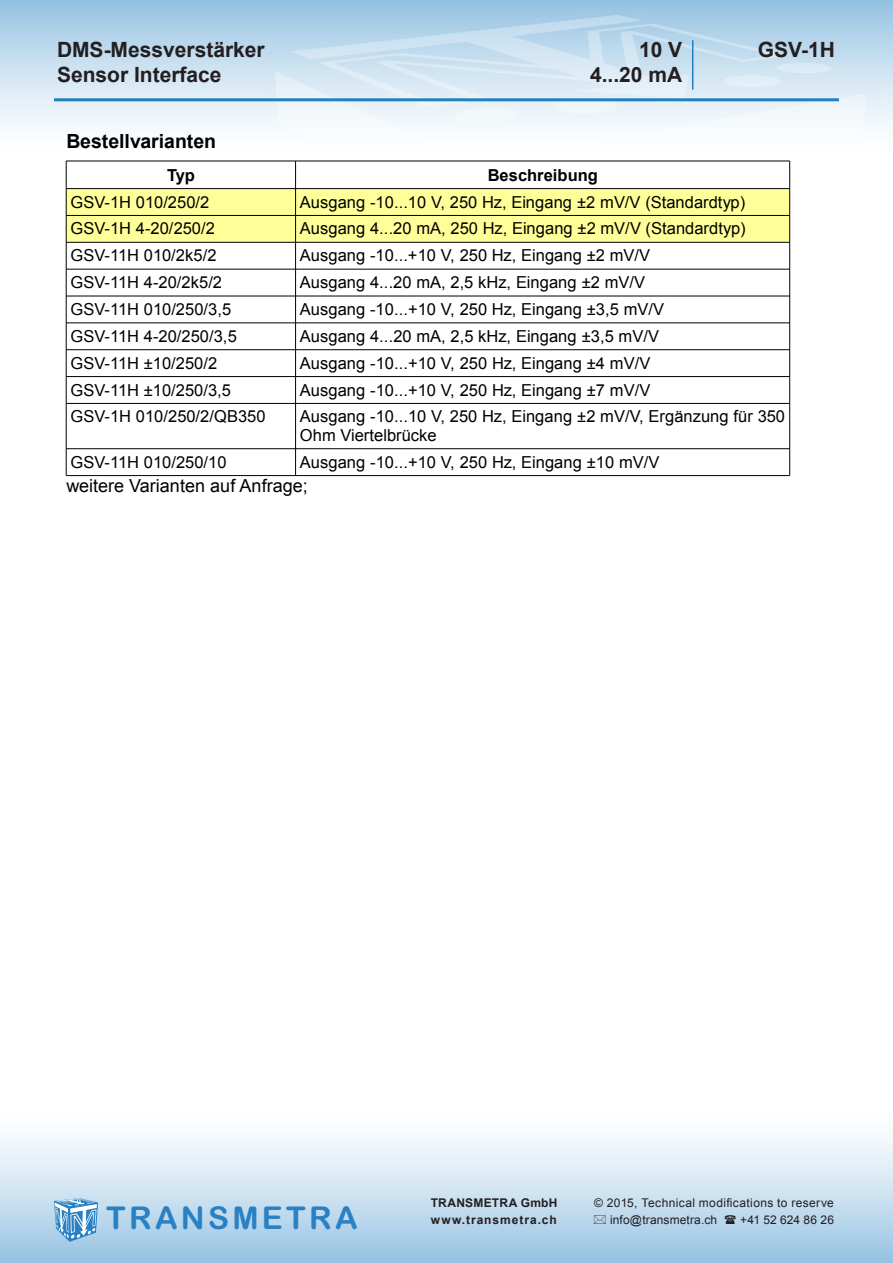
<style>
.page{position:relative;width:893px;height:1263px;background:#fff}
.page>*{position:absolute;margin:0;border:0;box-sizing:border-box;transform-origin:0 0}
.t1{font:31.5px "Arial Rounded MT Bold";letter-spacing:.105em;color:#2981c4}
.t2{font:700 21px "Arial";color:#231f20}
.t3{font:700 19.5px "Arial";color:#000}
.t4{font:18px "Arial";color:#000}
.t5{font:16.5px/18.6px "Arial";color:#000}
.t6{font:700 16.5px "Arial";color:#000}
.t7{font:12px "Arial";letter-spacing:.025em;color:#231f20}
.t8{font:700 12px "Arial";letter-spacing:.065em;color:#231f20}
.t9{font:700 12px "Arial";letter-spacing:.02em;color:#231f20}
.t10{font:12px "Arial";letter-spacing:.005em;color:#231f20}
</style>
<div class="page">
<div style="left:0;top:0;width:893px;height:170px;background:linear-gradient(to bottom,#9ec8e6,#fff)"></div>
<img style="left:267px;top:11px;width:615px;height:159px">
<div style="left:0;top:1093px;width:893px;height:170px;background:linear-gradient(to bottom,#fff,#9dc6e4)"></div>
<svg style="left:54px;top:1198px;width:44px;height:44px;background:#85b7dd"></svg>
<hr style="left:54px;top:98px;width:785px;height:3px;background:#2380be">
<hr style="left:692px;top:40px;width:1px;height:50px;background:#2380be">
<div style="left:66px;top:189px;width:230px;height:26px;background:#ff9"></div>
<div style="left:296px;top:189px;width:494px;height:26px;background:#ff9"></div>
<div style="left:66px;top:215px;width:230px;height:27px;background:#ff9"></div>
<div style="left:296px;top:215px;width:494px;height:27px;background:#ff9"></div>
<hr style="left:66px;top:161px;width:724px;height:1px;background:#000">
<hr style="left:66px;top:188px;width:724px;height:1px;background:#000">
<hr style="left:66px;top:215px;width:724px;height:1px;background:#000">
<hr style="left:66px;top:242px;width:724px;height:1px;background:#000">
<hr style="left:66px;top:269px;width:724px;height:1px;background:#000">
<hr style="left:66px;top:296px;width:724px;height:1px;background:#000">
<hr style="left:66px;top:323px;width:724px;height:1px;background:#000">
<hr style="left:66px;top:349px;width:724px;height:1px;background:#000">
<hr style="left:66px;top:376px;width:724px;height:1px;background:#000">
<hr style="left:66px;top:403px;width:724px;height:1px;background:#000">
<hr style="left:66px;top:448px;width:724px;height:1px;background:#000">
<hr style="left:66px;top:475px;width:724px;height:1px;background:#000">
<hr style="left:66px;top:161px;width:1px;height:315px;background:#000">
<hr style="left:295px;top:161px;width:1px;height:315px;background:#000">
<hr style="left:789px;top:161px;width:1px;height:315px;background:#000">
<svg style="left:594px;top:1215px;width:12px;height:9px"></svg>
<svg style="left:725px;top:1215px;width:11px;height:9px"></svg>
<p class="t2" style="left:57px;top:35px;width:209px">DMS-Messverstärker</p>
<p class="t2" style="left:57px;top:60px;width:166px">Sensor Interface</p>
<p class="t2" style="left:639px;top:35px;width:45px">10 V</p>
<p class="t2" style="left:590px;top:60px;width:94px">4...20 mA</p>
<p class="t2" style="left:758px;top:35px;width:79px">GSV-1H</p>
<p class="t3" style="left:66px;top:133px;width:151px">Bestellvarianten</p>
<p class="t6" style="left:167px;top:169px;width:29px">Typ</p>
<p class="t6" style="left:488px;top:169px;width:112px">Beschreibung</p>
<p class="t5" style="left:71px;top:194px;width:140px">GSV-1H 010/250/2</p>
<p class="t5" style="left:300px;top:194px;width:447px">Ausgang -10...10 V, 250 Hz, Eingang ±2 mV/V (Standardtyp)</p>
<p class="t5" style="left:71px;top:221px;width:146px">GSV-1H 4-20/250/2</p>
<p class="t5" style="left:300px;top:221px;width:447px">Ausgang 4...20 mA, 250 Hz, Eingang ±2 mV/V (Standardtyp)</p>
<p class="t5" style="left:71px;top:248px;width:148px">GSV-11H 010/2k5/2</p>
<p class="t5" style="left:300px;top:248px;width:352px">Ausgang -10...+10 V, 250 Hz, Eingang ±2 mV/V</p>
<p class="t5" style="left:71px;top:275px;width:153px">GSV-11H 4-20/2k5/2</p>
<p class="t5" style="left:300px;top:275px;width:347px">Ausgang 4...20 mA, 2,5 kHz, Eingang ±2 mV/V</p>
<p class="t5" style="left:71px;top:301px;width:162px">GSV-11H 010/250/3,5</p>
<p class="t5" style="left:300px;top:301px;width:366px">Ausgang -10...+10 V, 250 Hz, Eingang ±3,5 mV/V</p>
<p class="t5" style="left:71px;top:328px;width:168px">GSV-11H 4-20/250/3,5</p>
<p class="t5" style="left:300px;top:328px;width:361px">Ausgang 4...20 mA, 2,5 kHz, Eingang ±3,5 mV/V</p>
<p class="t5" style="left:71px;top:355px;width:148px">GSV-11H ±10/250/2</p>
<p class="t5" style="left:300px;top:355px;width:352px">Ausgang -10...+10 V, 250 Hz, Eingang ±4 mV/V</p>
<p class="t5" style="left:71px;top:382px;width:162px">GSV-11H ±10/250/3,5</p>
<p class="t5" style="left:300px;top:382px;width:352px">Ausgang -10...+10 V, 250 Hz, Eingang ±7 mV/V</p>
<p class="t5" style="left:71px;top:409px;width:197px">GSV-1H 010/250/2/QB350</p>
<p class="t5" style="left:300px;top:409px;width:487px">Ausgang -10...10 V, 250 Hz, Eingang ±2 mV/V, Ergänzung für 350<br>Ohm Viertelbrücke</p>
<p class="t5" style="left:71px;top:454px;width:157px">GSV-11H 010/250/10</p>
<p class="t5" style="left:300px;top:454px;width:361px">Ausgang -10...+10 V, 250 Hz, Eingang ±10 mV/V</p>
<p class="t4" style="left:66px;top:479px;width:243px">weitere Varianten auf Anfrage;</p>
<p class="t1" style="left:106px;top:1199px;width:253px">TRANSMETRA</p>
<p class="t9" style="left:431px;top:1195px;width:128px">TRANSMETRA GmbH</p>
<p class="t7" style="left:594px;top:1195px;width:241px">© 2015, Technical modifications to reserve</p>
<p class="t8" style="left:431px;top:1212px;width:127px">www.transmetra.ch</p>
<p class="t7" style="left:610px;top:1212px;width:109px">info@transmetra.ch</p>
<p class="t10" style="left:740px;top:1212px;width:95px">+41 52 624 86 26</p>
</div>
